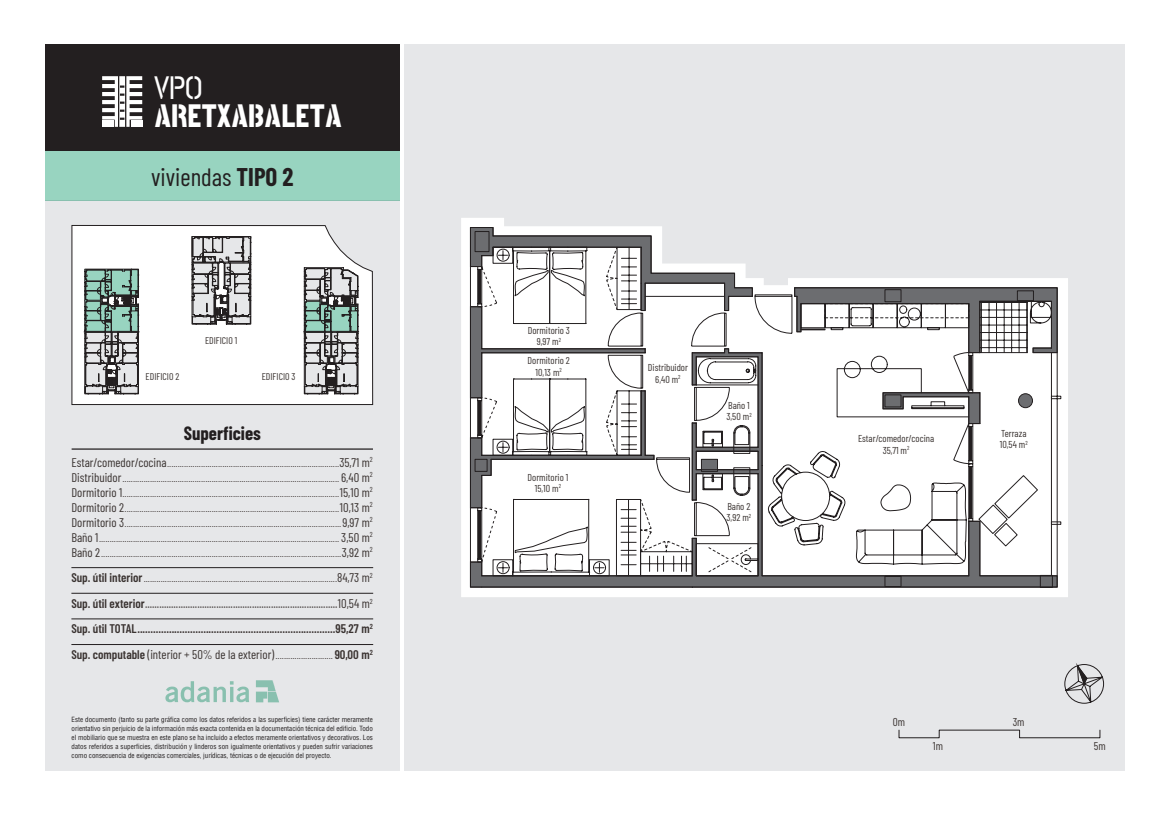
<style>
.page{position:relative;width:1170px;height:815px;background:#fff}
.page>*{position:absolute;margin:0;border:0;box-sizing:border-box;transform-origin:0 0}
.t1{font:200 32.38px/28px "Stick No Bills";color:#fff}
.t2{font:25px "Barlow Condensed";color:#231f20}
.t3{font:700 18.75px "Barlow Condensed";color:#231f20}
.t4{font:100 12.5px/15px "Barlow Condensed";color:#3a3331;text-align:justify}
.t5{font:600 12.5px/25.6px "Barlow Condensed";color:#3a3331;text-align:justify}
.t6{font:11.25px "Barlow Condensed";color:#3a3331}
.t7{font:10px/11.2px "Barlow Condensed";color:#3a3331;text-align:center}
.t8{font:9.75px "Barlow Condensed";color:#3a3331}
.t9{font:condensed 7px/9px "Helvetica LT Std";color:#231f20;text-align:justify}
.s1{font-weight:700}
.s2{font-weight:400}
.s3{font-weight:100}
</style>
<div class="page">
<div style="left:404px;top:44px;width:720px;height:726px;background:#e6e7e9"></div>
<svg style="left:1064px;top:664px;width:39px;height:40px"></svg>
<svg style="left:898px;top:730px;width:202px;height:8px"></svg>
<svg style="left:461px;top:218px;width:606px;height:379px;fill:#fff"></svg>
<svg style="left:470px;top:227px;width:587px;height:361px"></svg>
<div style="left:979px;top:301px;width:48px;height:52px;border:1px solid #231f20"></div>
<div style="left:45px;top:151px;width:354px;height:49px;background:#98d4c0"></div>
<div style="left:45px;top:200px;width:354px;height:570px;background:#e6e7e9"></div>
<div style="left:45px;top:44px;width:354px;height:107px;background:#231f20"></div>
<svg style="left:165px;top:681px;width:84px;height:22px"></svg>
<svg style="left:256px;top:680px;width:23px;height:22px"></svg>
<svg style="left:71px;top:225px;width:302px;height:180px"></svg>
<svg style="left:84px;top:236px;width:275px;height:159px"></svg>
<hr style="left:71px;top:567px;width:302px;height:1px;background:#231f20">
<hr style="left:71px;top:593px;width:302px;height:1px;background:#231f20">
<hr style="left:71px;top:618px;width:302px;height:1px;background:#231f20">
<hr style="left:71px;top:644px;width:302px;height:1px;background:#231f20">
<hr style="left:72px;top:448px;width:301px;height:2px;background:#231f20">
<svg style="left:102px;top:76px;width:40px;height:51px"></svg>
<div style="left:131px;top:121px;width:11px;height:6px;background:#fff"></div>
<div style="left:102px;top:121px;width:11px;height:6px;background:#fff"></div>
<h1 class="t1" style="left:154px;top:75px;width:189px">VPO<br>ARETXABALETA</h1>
<h2 class="t2" style="left:151px;top:159px;width:144px">viviendas <span class="s1">TIPO 2</span></h2>
<p class="t8" style="left:205px;top:333px;width:34px">EDIFICIO 1</p>
<p class="t8" style="left:145px;top:369px;width:35px">EDIFICIO 2</p>
<p class="t8" style="left:262px;top:369px;width:35px">EDIFICIO 3</p>
<h3 class="t3" style="left:184px;top:420px;width:79px">Superficies</h3>
<p class="t4" style="left:71px;top:454px;width:303px"><span class="s2">Estar/comedor/cocina</span>.................................................................................<span class="s2">35,71 m</span><sup>2<br></sup><span class="s2">Distribuidor</span>...................................................................................................... <span class="s2">6,40 m</span><sup>2<br></sup><span class="s2">Dormitorio 1</span>......................................................................................................<span class="s2">15,10 m</span><sup>2<br></sup><span class="s2">Dormitorio 2</span>.....................................................................................................<span class="s2">10,13 m</span><sup>2<br></sup><span class="s2">Dormitorio 3</span>......................................................................................................<span class="s2">9,97 m</span><sup>2<br></sup><span class="s2">Baño 1</span>................................................................................................................. <span class="s2">3,50 m</span><sup>2<br></sup><span class="s2">Baño 2</span>.................................................................................................................<span class="s2">3,92 m</span><sup>2</sup></p>
<p class="t5" style="left:71px;top:564px;width:303px">Sup. útil interior<span class="s3">...........................................................................................</span><span class="s2">84,73 m</span><sup>2<br></sup>Sup. útil exterior<span class="s2">.................................................................................10,54 m</span><sup>2<br></sup>Sup. útil TOTAL...........................................................................95,27 m<sup>2<br></sup>Sup. computable <span class="s2">(interior + 50% de la exterior)</span><span class="s3">...........................</span> 90,00 m<sup>2</sup></p>
<p class="t9" style="left:72px;top:715px;width:303px">Este documento (tanto su parte gráfica como los datos referidos a las superficies) tiene carácter meramente orientativo sin perjuicio de la información más exacta contenida en la documentación técnica del edificio. Todo el mobiliario que se muestra en este plano se ha incluido a efectos meramente orientativos y decorativos. Los datos referidos a superficies, distribución y linderos son igualmente orientativos y pueden sufrir variaciones como consecuencia de exigencias comerciales, jurídicas, técnicas o de ejecución del proyecto.</p>
<p class="t7" style="left:527px;top:324px;width:44px">Dormitorio 3<br>9,97 m<sup>2</sup></p>
<p class="t7" style="left:527px;top:354px;width:44px">Dormitorio 2<br>10,13 m<sup>2</sup></p>
<p class="t7" style="left:527px;top:471px;width:42px">Dormitorio 1<br>15,10 m<sup>2</sup></p>
<p class="t7" style="left:648px;top:361px;width:41px">Distribuidor<br>6,40 m<sup>2</sup></p>
<p class="t7" style="left:726px;top:399px;width:27px;text-align:left">Baño 1<br>3,50 m<sup>2</sup></p>
<p class="t7" style="left:726px;top:500px;width:26px;text-align:left">Baño 2<br>3,92 m<sup>2</sup></p>
<p class="t7" style="left:857px;top:432px;width:78px">Estar/comedor/cocina<br>35,71 m<sup>2</sup></p>
<p class="t7" style="left:999px;top:427px;width:29px;text-align:left">Terraza<br>10,54 m<sup>2</sup></p>
<p class="t6" style="left:892px;top:714px;width:14px">0m</p>
<p class="t6" style="left:932px;top:738px;width:12px">1m</p>
<p class="t6" style="left:1012px;top:714px;width:13px">3m</p>
<p class="t6" style="left:1093px;top:738px;width:13px">5m</p>
</div>
